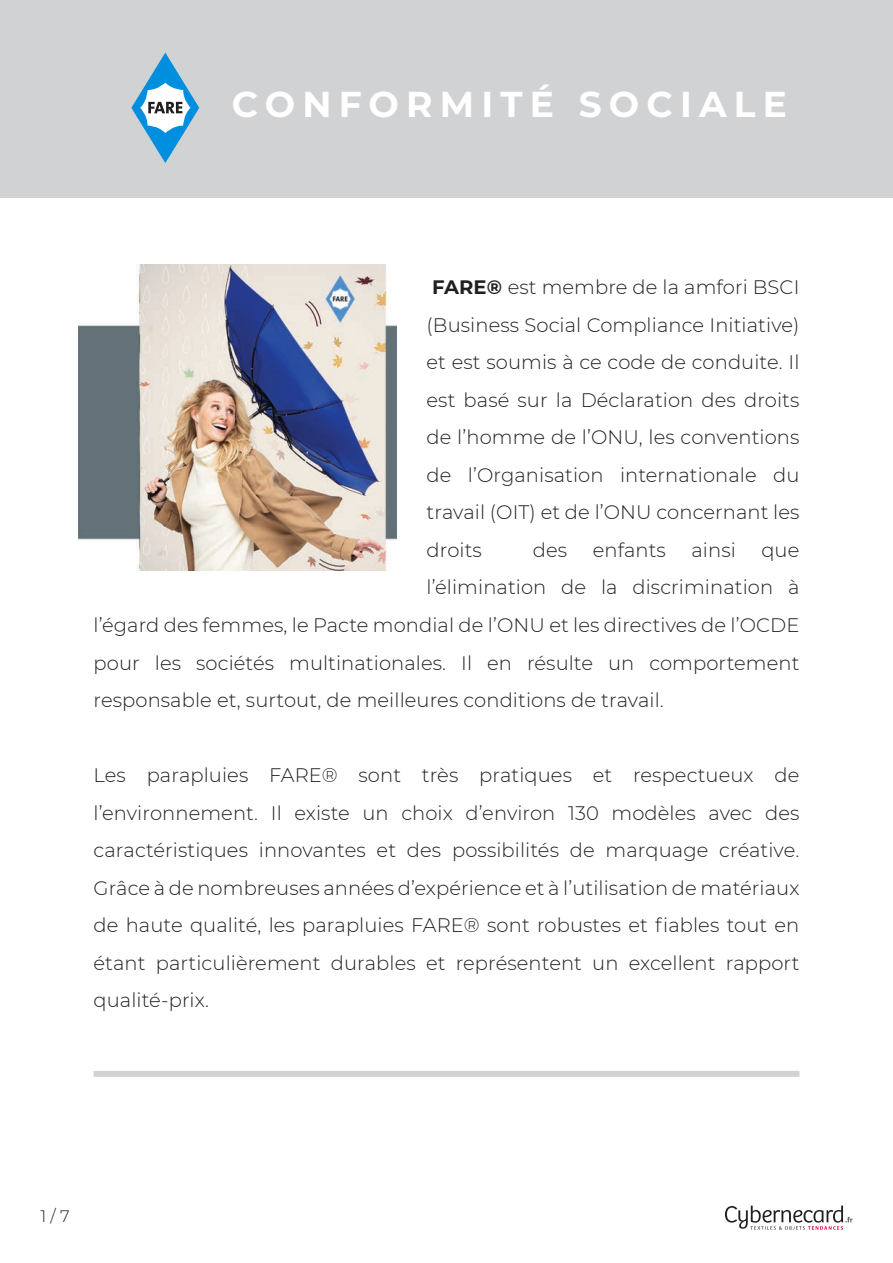
<style>
.page{position:relative;width:893px;height:1263px;background:#fff}
.page>*{position:absolute;margin:0;border:0;box-sizing:border-box;transform-origin:0 0}
.main_header{font:700 36px "Montserrat";letter-spacing:.2em;color:#fff}
.top_paragraph{font:300 19.5px/37.5px "Montserrat";letter-spacing:.005em;color:#231f20;text-align:justify}
.t1{font:300 16.5px "Montserrat";color:#231f20}
.s1{font-weight:700}
</style>
<div class="page">
<svg style="left:725px;top:1205px;width:127px;height:25px"></svg>
<div style="left:0;top:1px;width:893px;height:197px;background:#d1d2d4"></div>
<div style="left:94px;top:1071px;width:705px;height:6px;background:#d1d2d4"></div>
<svg style="left:131px;top:53px;width:68px;height:110px"></svg>
<img style="left:79px;top:264px;width:317px;height:306px">
<p class="main_header" style="left:232px;top:78px;width:557px">CONFORMITÉ SOCIALE</p>
<p class="top_paragraph" style="left:427px;top:268px;width:374px"><span class="s1">FARE®</span> est membre de la amfori BSCI (Business Social Compliance Initiative) et est soumis à ce code de conduite. Il est basé sur la Déclaration des droits de l’homme de l’ONU, les conventions de l’Organisation internationale du travail (OIT) et de l’ONU concernant les droits</p>
<p class="top_paragraph" style="left:533px;top:531px;width:36px">des</p>
<p class="top_paragraph" style="left:593px;top:531px;width:75px">enfants</p>
<p class="top_paragraph" style="left:691px;top:531px;width:46px">ainsi</p>
<p class="top_paragraph" style="left:761px;top:531px;width:40px">que</p>
<p class="top_paragraph" style="left:427px;top:568px;width:374px">l’élimination de la discrimination à</p>
<p class="top_paragraph" style="left:94px;top:606px;width:707px">l’égard des femmes, le Pacte mondial de l’ONU et les directives de l’OCDE</p>
<p class="top_paragraph" style="left:94px;top:643px;width:707px">pour les sociétés multinationales. Il en résulte un comportement</p>
<p class="top_paragraph" style="left:94px;top:681px;width:572px">responsable et, surtout, de meilleures conditions de travail.</p>
<p class="top_paragraph" style="left:94px;top:756px;width:707px">Les parapluies FARE® sont très pratiques et respectueux de l’environnement. Il existe un choix d’environ 130 modèles avec des caractéristiques innovantes et des possibilités de marquage créative.<br>Grâce à de nombreuses années d’expérience et à l’utilisation de matériaux de haute qualité, les parapluies FARE® sont robustes et fiables tout en étant particulièrement durables et représentent un excellent rapport qualité-prix.</p>
<p class="t1" style="left:40px;top:1204px;width:31px">1 / 7</p>
</div>
